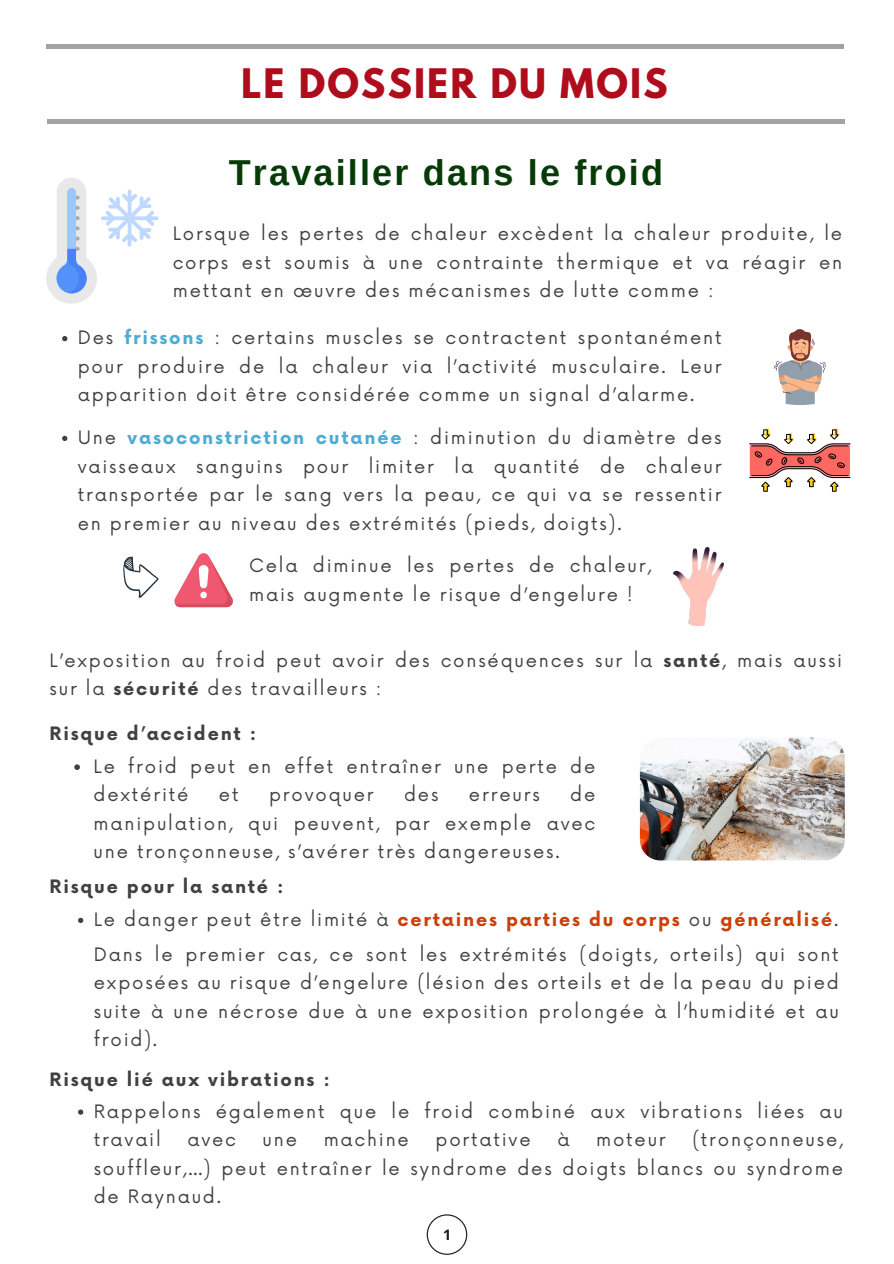
<style>
.page{position:relative;width:894px;height:1264px;background:#fff}
.page>*{position:absolute;margin:0;border:0;box-sizing:border-box;transform-origin:0 0}
.t1{font:700 36px "Arimo";letter-spacing:.06em;color:#063b07}
.t2{font:700 36px "League Spartan";letter-spacing:.06em;color:#b00d1c}
.t3{font:18px/28.5px "Now";letter-spacing:.1em;color:#434042;text-align:justify}
.t4{font:700 18px "Now";letter-spacing:.1em;color:#cd3f08}
.t5{font:700 18px "Now";letter-spacing:.1em;color:#434042}
.s1{font-weight:700;color:#4eacd4}
.s2{font-weight:700}
.s3{font-weight:400;color:#434042}
</style>
<div class="page">
<hr style="left:47px;top:120px;width:797px;height:3px;background:#464544">
<hr style="left:46px;top:45px;width:797px;height:3px;background:#464544">
<svg style="left:426px;top:1214px;width:41px;height:40px"></svg>
<svg style="left:46px;top:178px;width:112px;height:126px"></svg>
<svg style="left:774px;top:329px;width:51px;height:76px"></svg>
<img style="left:639px;top:737px;width:205px;height:123px;border-radius:20px">
<svg style="left:123px;top:556px;width:35px;height:42px"></svg>
<svg style="left:174px;top:553px;width:59px;height:54px"></svg>
<img style="left:673px;top:547px;width:50px;height:78px">
<svg style="left:749px;top:429px;width:101px;height:63px"></svg>
<svg style="left:78px;top:917px;width:5px;height:6px"></svg>
<svg style="left:62px;top:336px;width:5px;height:5px"></svg>
<svg style="left:62px;top:436px;width:5px;height:5px"></svg>
<svg style="left:74px;top:764px;width:6px;height:6px"></svg>
<svg style="left:78px;top:1109px;width:5px;height:5px"></svg>
<p class="t2" style="left:241px;top:65px;width:428px">LE DOSSIER DU MOIS</p>
<p class="t1" style="left:229px;top:152px;width:436px">Travailler dans le froid</p>
<p class="t3" style="left:173px;top:220px;width:670px">Lorsque les pertes de chaleur excèdent la chaleur produite, le corps est soumis à une contrainte thermique et va réagir en mettant en œuvre des mécanismes de lutte comme :</p>
<p class="t3" style="left:78px;top:324px;width:645px">Des <span class="s1">frissons</span> : certains muscles se contractent spontanément pour produire de la chaleur via l’activité musculaire. Leur apparition doit être considérée comme un signal d’alarme.</p>
<p class="t3" style="left:78px;top:424px;width:645px">Une <span class="s1">vasoconstriction cutanée</span> : diminution du diamètre des vaisseaux sanguins pour limiter la quantité de chaleur transportée par le sang vers la peau, ce qui va se ressentir en premier au niveau des extrémités (pieds, doigts).</p>
<p class="t3" style="left:249px;top:552px;width:403px">Cela diminue les pertes de chaleur, mais augmente le risque d’engelure !</p>
<h2 class="t3" style="left:49px;top:647px;width:794px">L’exposition au froid peut avoir des conséquences sur la <span class="s2">santé</span>, mais aussi sur la <span class="s2">sécurité</span> des travailleurs :</h2>
<p class="t5" style="left:49px;top:723px;width:208px">Risque d’accident :</p>
<p class="t3" style="left:94px;top:753px;width:503px">Le froid peut en effet entraîner une perte de dextérité</p>
<p class="t3" style="left:94px;top:781px;width:503px;text-indent:476px">de manipulation, qui peuvent, par exemple avec une tronçonneuse, s’avérer très dangereuses.</p>
<p class="t3" style="left:219px;top:781px;width:21px">et</p>
<p class="t3" style="left:269px;top:781px;width:106px">provoquer</p>
<p class="t3" style="left:404px;top:781px;width:36px">des</p>
<p class="t3" style="left:469px;top:781px;width:72px">erreurs</p>
<p class="t5" style="left:49px;top:876px;width:235px">Risque pour la santé :</p>
<p class="t4" style="left:94px;top:909px;width:746px"><span class="s3">Le danger peut être limité à</span> certaines parties du corps <span class="s3">ou</span> généralisé<span class="s3">.</span></p>
<h3 class="t3" style="left:94px;top:941px;width:746px">Dans le premier cas, ce sont les extrémités (doigts, orteils) qui sont exposées au risque d’engelure (lésion des orteils et de la peau du pied suite à une nécrose due à une exposition prolongée à l’humidité et au froid).</h3>
<p class="t5" style="left:49px;top:1069px;width:282px">Risque lié aux vibrations :</p>
<p class="t3" style="left:94px;top:1097px;width:750px">Rappelons également que le froid combiné aux vibrations liées au travail</p>
<p class="t3" style="left:94px;top:1126px;width:750px;text-indent:598px">(tronçonneuse, souffleur,…) peut entraîner le syndrome des doigts blancs ou syndrome de Raynaud.</p>
<p class="t3" style="left:187px;top:1126px;width:50px">avec</p>
<p class="t3" style="left:262px;top:1126px;width:36px">une</p>
<p class="t3" style="left:323px;top:1126px;width:87px">machine</p>
<p class="t3" style="left:435px;top:1126px;width:97px">portative</p>
<p class="t3" style="left:557px;top:1126px;width:14px">à</p>
<p class="t3" style="left:596px;top:1126px;width:71px">moteur</p>
</div>
